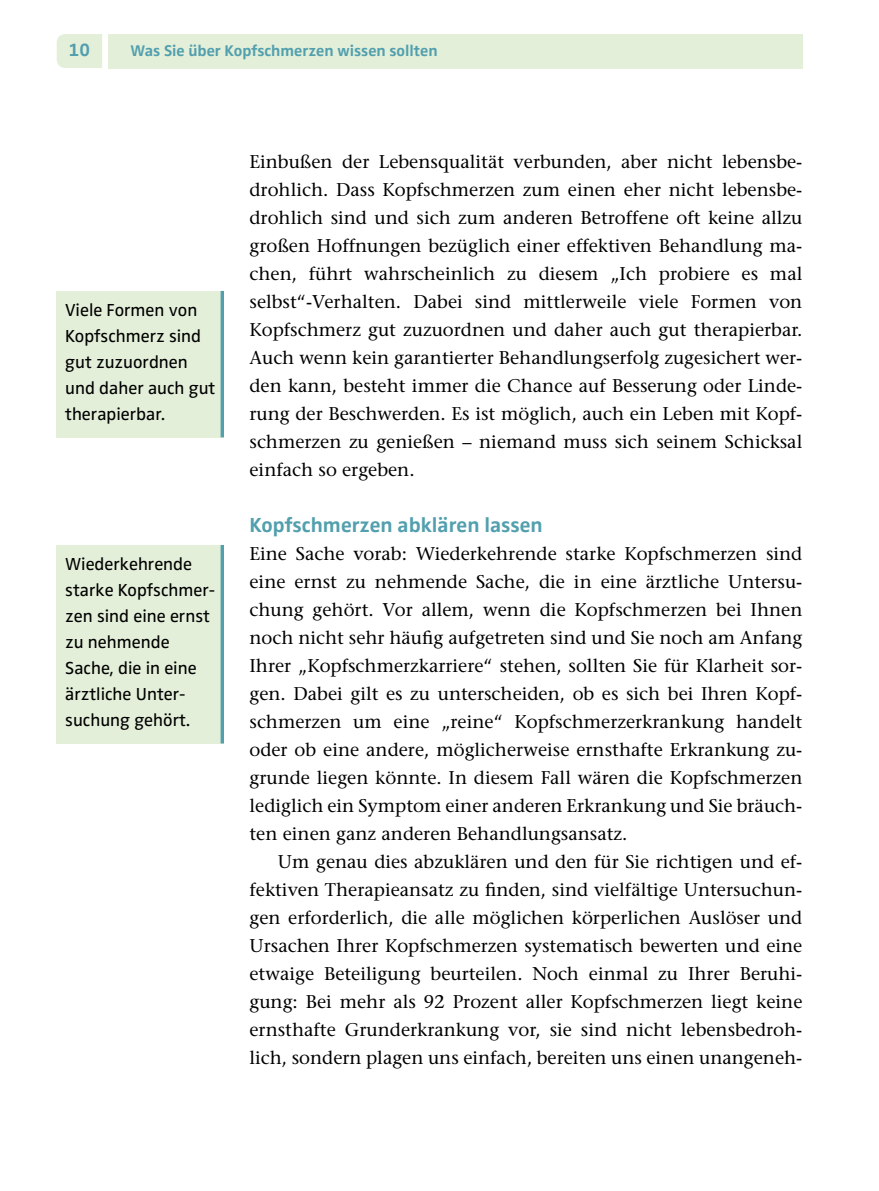
<style>
.page{position:relative;width:879px;height:1191px;background:#fff}
.page>*{position:absolute;margin:0;border:0;box-sizing:border-box;transform-origin:0 0}
.t1{font:700 21px "Zwo Pro";color:#529fae}
.t2{font:18.4px/28px "Stone Serif";color:#000;text-align:justify}
.t3{font:700 18.4px "Zwo Pro";color:#529fae}
.t4{font:18px/26px "Zwo Pro";color:#000}
.t5{font:700 16px "Zwo Pro";color:#529fae}
</style>
<div class="page">
<div style="left:57px;top:34px;width:45px;height:34px;background:#e3efd9"></div>
<div style="left:108px;top:34px;width:694px;height:34px;background:#e3efd9"></div>
<div style="left:57px;top:291px;width:167px;height:146px;background:#e3efd9"></div>
<hr style="left:221px;top:291px;width:3px;height:146px;background:#529fae">
<div style="left:57px;top:545px;width:167px;height:198px;background:#e3efd9"></div>
<hr style="left:221px;top:545px;width:3px;height:198px;background:#529fae">
<p class="t3" style="left:69px;top:39px;width:23px">10</p>
<p class="t5" style="left:130px;top:41px;width:309px">Was Sie über Kopfschmerzen wissen sollten</p>
<p class="t4" style="left:65px;top:298px;width:152px">Viele Formen von<br>Kopfschmerz sind gut zuzuordnen und daher auch gut therapierbar.</p>
<p class="t4" style="left:65px;top:552px;width:151px">Wiederkehrende starke Kopfschmer&shy;zen sind eine ernst zu nehmende<br>Sache, die in eine ärztliche Unter&shy;suchung gehört.</p>
<p class="t2" style="left:249px;top:148px;width:554px">Einbußen der Lebensqualität verbunden, aber nicht lebensbe&shy;drohlich. Dass Kopfschmerzen zum einen eher nicht lebensbe&shy;drohlich sind und sich zum anderen Betroffene oft keine allzu großen Hoffnungen bezüglich einer effektiven Behandlung ma&shy;chen, führt wahrscheinlich zu diesem „Ich probiere es mal selbst“-Verhalten. Dabei sind mittlerweile viele Formen von Kopfschmerz gut zuzuordnen und daher auch gut therapierbar.<br>Auch wenn kein garantierter Behandlungserfolg zugesichert wer&shy;den kann, besteht immer die Chance auf Besserung oder Linde&shy;rung der Beschwerden. Es ist möglich, auch ein Leben mit Kopf&shy;schmerzen zu genießen – niemand muss sich seinem Schicksal einfach so ergeben.</p>
<p class="t1" style="left:249px;top:513px;width:295px">Kopfschmerzen abklären lassen</p>
<p class="t2" style="left:249px;top:540px;width:554px">Eine Sache vorab: Wiederkehrende starke Kopfschmerzen sind eine ernst zu nehmende Sache, die in eine ärztliche Untersu&shy;chung gehört. Vor allem, wenn die Kopfschmerzen bei Ihnen noch nicht sehr häufig aufgetreten sind und Sie noch am Anfang Ihrer „Kopfschmerzkarriere“ stehen, sollten Sie für Klarheit sor&shy;gen. Dabei gilt es zu unterscheiden, ob es sich bei Ihren Kopf&shy;schmerzen um eine „reine“ Kopfschmerzerkrankung handelt oder ob eine andere, möglicherweise ernsthafte Erkrankung zu&shy;grunde liegen könnte. In diesem Fall wären die Kopfschmerzen lediglich ein Symptom einer anderen Erkrankung und Sie bräuch&shy;ten einen ganz anderen Behandlungsansatz.</p>
<p class="t2" style="left:249px;top:848px;width:554px;text-indent:28px">Um genau dies abzuklären und den für Sie richtigen und ef&shy;fektiven Therapieansatz zu finden, sind vielfältige Untersuchun&shy;gen erforderlich, die alle möglichen körperlichen Auslöser und Ursachen Ihrer Kopfschmerzen systematisch bewerten und eine etwaige Beteiligung beurteilen. Noch einmal zu Ihrer Beruhi&shy;gung: Bei mehr als 92 Prozent aller Kopfschmerzen liegt keine ernsthafte Grunderkrankung vor, sie sind nicht lebensbedroh&shy;lich, sondern plagen uns einfach, bereiten uns einen unangeneh-</p>
</div>
